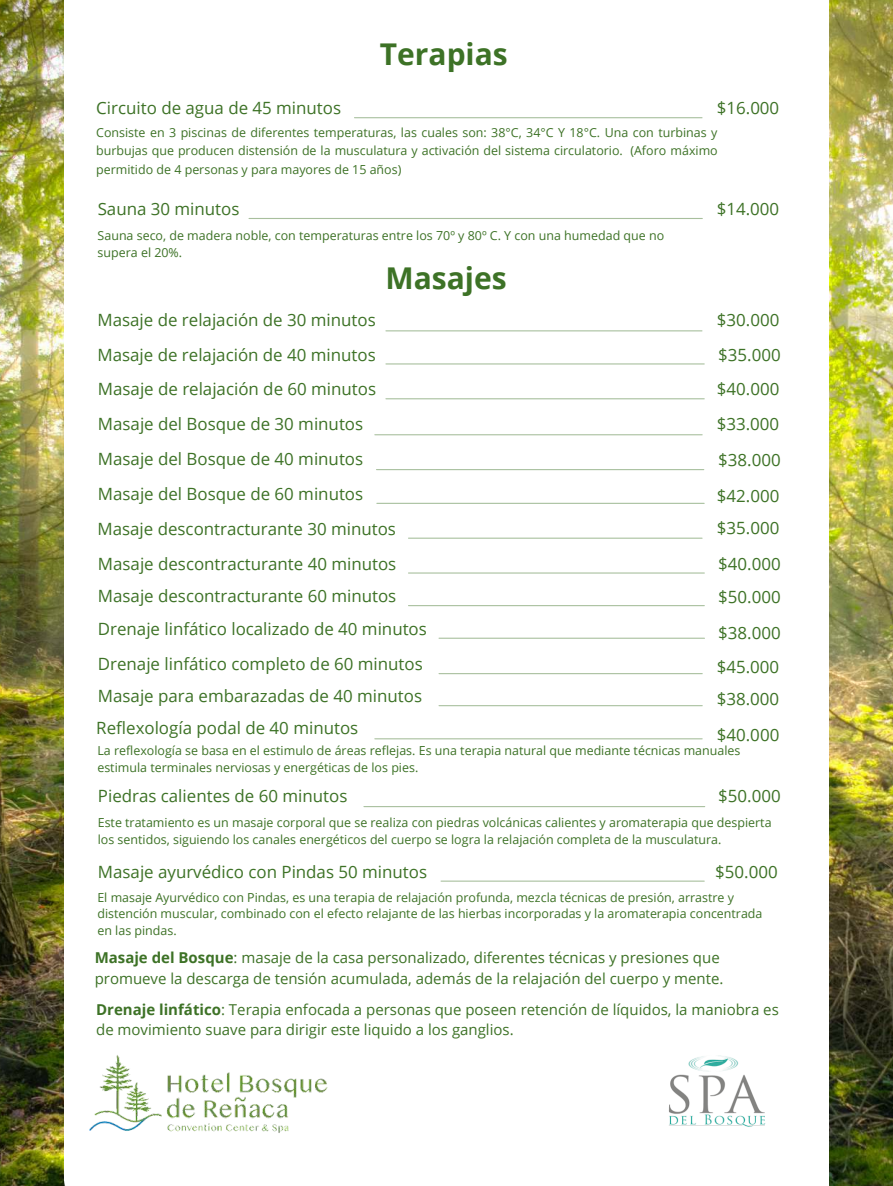
<style>
.page{position:relative;width:893px;height:1186px;background:#fff}
.page>*{position:absolute;margin:0;border:0;box-sizing:border-box;transform-origin:0 0}
.t1{font:700 30px "Open Sans";color:#3d7226}
.t2{font:16.95px/34.8px "Open Sans";color:#3d7226}
.t3{font:15px/20.2px "Open Sans";color:#3d7226}
.t4{font:12.45px/16.6px "Open Sans";color:#3d7226}
.s1{font-weight:700}
</style>
<div class="page">
<img style="left:0;top:0;width:892px;height:1185px">
<img style="left:65px;top:0;width:763px;height:1185px">
<hr style="left:354px;top:117px;width:348px;height:1px;background:#3d7226">
<hr style="left:249px;top:218px;width:453px;height:1px;background:#3d7226">
<hr style="left:386px;top:330px;width:316px;height:1px;background:#3d7226">
<hr style="left:375px;top:434px;width:327px;height:1px;background:#3d7226">
<hr style="left:377px;top:503px;width:327px;height:1px;background:#3d7226">
<hr style="left:408px;top:538px;width:294px;height:1px;background:#3d7226">
<hr style="left:439px;top:638px;width:265px;height:1px;background:#3d7226">
<hr style="left:439px;top:705px;width:263px;height:1px;background:#3d7226">
<hr style="left:375px;top:738px;width:327px;height:1px;background:#3d7226">
<hr style="left:364px;top:806px;width:340px;height:1px;background:#3d7226">
<img style="left:89px;top:1052px;width:239px;height:88px">
<hr style="left:386px;top:363px;width:318px;height:1px;background:#3d7226">
<hr style="left:386px;top:398px;width:318px;height:1px;background:#3d7226">
<hr style="left:376px;top:469px;width:327px;height:1px;background:#3d7226">
<hr style="left:408px;top:572px;width:296px;height:1px;background:#3d7226">
<hr style="left:408px;top:605px;width:296px;height:1px;background:#3d7226">
<hr style="left:439px;top:673px;width:263px;height:1px;background:#3d7226">
<hr style="left:441px;top:880px;width:263px;height:2px;background:#3d7226">
<img style="left:658px;top:1038px;width:118px;height:106px">
<h2 class="t2" style="left:96px;top:90px;width:246px">Circuito de agua de 45 minutos</h2>
<h1 class="t1" style="left:380px;top:33px;width:129px">Terapias</h1>
<h2 class="t2" style="left:716px;top:90px;width:64px">$16.000</h2>
<p class="t4" style="left:96px;top:122px;width:623px;line-height:18.6px;text-align:justify">Consiste en 3 piscinas de diferentes temperaturas, las cuales son: 38°C, 34°C Y 18°C. Una con turbinas y burbujas que producen distensión de la musculatura y activación del sistema circulatorio. (Aforo máximo permitido de 4 personas y para mayores de 15 años)</p>
<h2 class="t2" style="left:98px;top:191px;width:143px">Sauna 30 minutos</h2>
<h2 class="t2" style="left:716px;top:191px;width:64px">$14.000</h2>
<p class="t4" style="left:98px;top:227px;width:568px">Sauna seco, de madera noble, con temperaturas entre los 70º y 80º C. Y con una humedad que no supera el 20%.</p>
<h2 class="t2" style="left:97px;top:302px;width:280px">Masaje de relajación de 30 minutos<br>Masaje de relajación de 40 minutos</h2>
<h2 class="t2" style="left:98px;top:371px;width:280px">Masaje de relajación de 60 minutos</h2>
<h2 class="t2" style="left:98px;top:406px;width:267px">Masaje del Bosque de 30 minutos<br>Masaje del Bosque de 40 minutos</h2>
<h2 class="t2" style="left:98px;top:476px;width:267px">Masaje del Bosque de 60 minutos</h2>
<h1 class="t1" style="left:385px;top:257px;width:123px">Masajes</h1>
<h2 class="t2" style="left:97px;top:511px;width:300px">Masaje descontracturante 30 minutos<br>Masaje descontracturante 40 minutos</h2>
<h2 class="t2" style="left:98px;top:579px;width:330px;line-height:32.5px">Masaje descontracturante 60 minutos<br>Drenaje linfático localizado de 40 minutos</h2>
<h2 class="t2" style="left:98px;top:646px;width:326px">Drenaje linfático completo de 60 minutos</h2>
<h2 class="t2" style="left:716px;top:302px;width:64px">$30.000</h2>
<h2 class="t2" style="left:716px;top:337px;width:65px">$35.000 $40.000</h2>
<h2 class="t2" style="left:716px;top:406px;width:65px;line-height:35.4px">$33.000 $38.000</h2>
<h2 class="t2" style="left:716px;top:478px;width:64px">$42.000</h2>
<h2 class="t2" style="left:716px;top:510px;width:64px">$35.000</h2>
<h2 class="t2" style="left:718px;top:547px;width:64px;line-height:33.2px">$40.000 $50.000</h2>
<h2 class="t2" style="left:718px;top:615px;width:64px">$38.000</h2>
<h2 class="t2" style="left:716px;top:649px;width:64px">$45.000</h2>
<h2 class="t2" style="left:98px;top:678px;width:325px">Masaje para embarazadas de 40 minutos</h2>
<h2 class="t2" style="left:716px;top:680px;width:64px">$38.000</h2>
<h2 class="t2" style="left:96px;top:710px;width:263px">Reflexología podal de 40 minutos</h2>
<h2 class="t2" style="left:716px;top:716px;width:64px">$40.000</h2>
<p class="t4" style="left:97px;top:742px;width:644px">La reflexología se basa en el estimulo de áreas reflejas. Es una terapia natural que mediante técnicas manuales estimula terminales nerviosas y energéticas de los pies.</p>
<h2 class="t2" style="left:98px;top:778px;width:251px">Piedras calientes de 60 minutos</h2>
<h2 class="t2" style="left:718px;top:778px;width:64px">$50.000</h2>
<p class="t4" style="left:98px;top:814px;width:675px">Este tratamiento es un masaje corporal que se realiza con piedras volcánicas calientes y aromaterapia que despierta los sentidos, siguiendo los canales energéticos del cuerpo se logra la relajación completa de la musculatura.</p>
<h2 class="t2" style="left:98px;top:854px;width:330px">Masaje ayurvédico con Pindas 50 minutos</h2>
<h2 class="t2" style="left:715px;top:854px;width:64px">$50.000</h2>
<p class="t4" style="left:97px;top:889px;width:666px">El masaje Ayurvédico con Pindas, es una terapia de relajación profunda, mezcla técnicas de presión, arrastre y distención muscular, combinado con el efecto relajante de las hierbas incorporadas y la aromaterapia concentrada en las pindas.</p>
<p class="t3" style="left:95px;top:947px;width:630px"><span class="s1">Masaje del Bosque</span>: masaje de la casa personalizado, diferentes técnicas y presiones que promueve la descarga de tensión acumulada, además de la relajación del cuerpo y mente.</p>
<p class="t3" style="left:96px;top:999px;width:684px"><span class="s1">Drenaje linfático</span>: Terapia enfocada a personas que poseen retención de líquidos, la maniobra es de movimiento suave para dirigir este liquido a los ganglios.</p>
</div>
